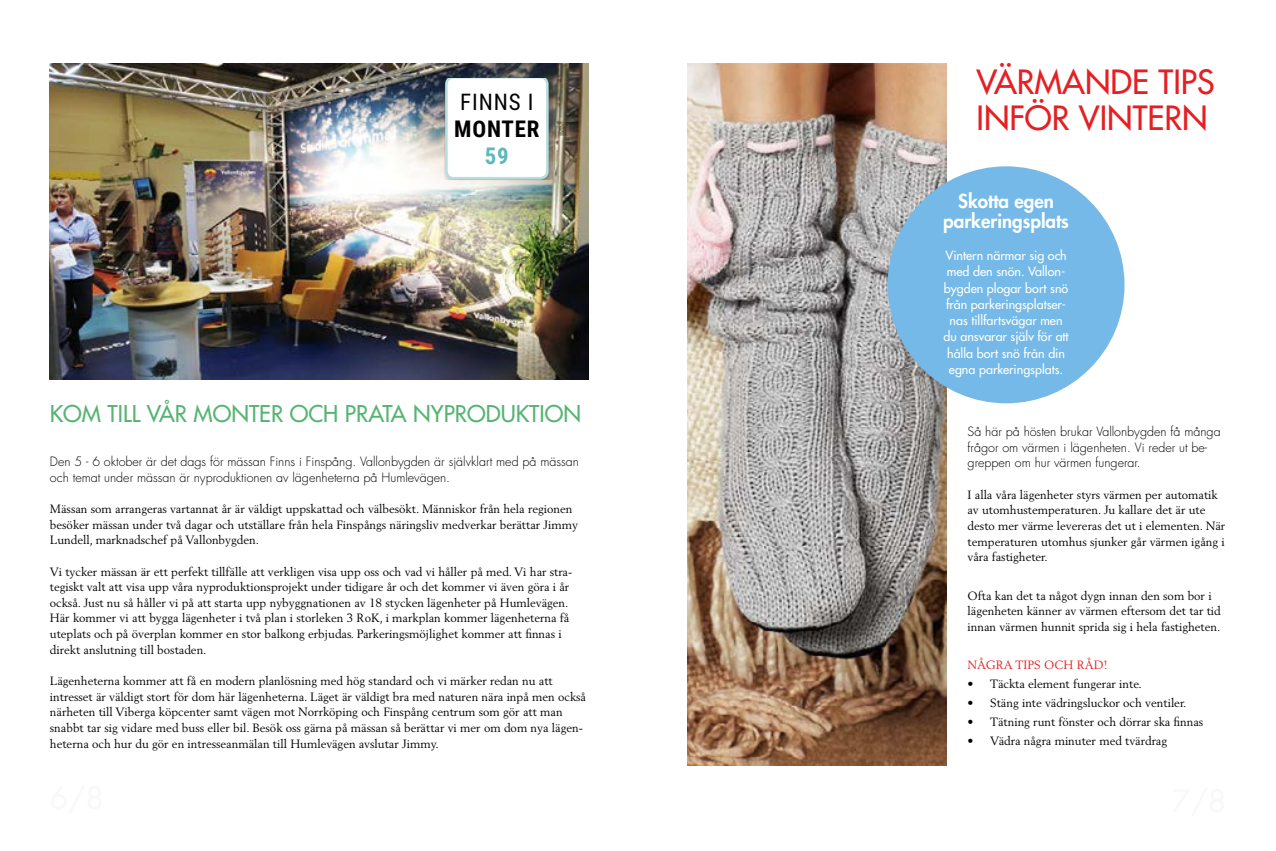
<style>
.page{position:relative;width:1276px;height:851px;background:#fff}
.page>*{position:absolute;margin:0;border:0;box-sizing:border-box;transform-origin:0 0}
.t1{font:500 32.5px/36.2px "Futura Std";color:#e51f23}
.t2{font:22.88px "Roboto Condensed";letter-spacing:.04em;color:#000}
.t3{font:700 22.88px "Roboto Condensed";letter-spacing:.035em;color:#000}
.t4{font:700 22.88px "Roboto Condensed";color:#5fb7be}
.t5{font:500 22.5px "Futura Std";color:#56b472}
.t6{font:800 18.75px/20px "Futura Std";color:#fff;text-align:center}
.t7{font:300 12.5px/15.4px "Futura Std";color:#000}
.t8{font:500 12.5px/16.2px "Futura Std";color:#fff;text-align:center}
.t9{font:11.88px/15.6px "Berling LT Std";color:#000}
.t10{font:11.88px "Berling LT Std";color:#e42124}
</style>
<div class="page">
<img style="left:687px;top:64px;width:259px;height:701px">
<img style="left:50px;top:64px;width:538px;height:316px">
<div style="left:444px;top:79px;width:109px;height:101px;background:#000;opacity:.35"></div>
<svg style="left:445px;top:79px;width:103px;height:100px"></svg>
<div style="left:887px;top:166px;width:237px;height:237px;background:#74b9e7;border-radius:50%"></div>
<h2 class="t2" style="left:460px;top:86px;width:75px">FINNS I</h2>
<h2 class="t3" style="left:454px;top:113px;width:87px">MONTER</h2>
<h2 class="t4" style="left:485px;top:139px;width:25px">59</h2>
<h3 class="t5" style="left:50px;top:399px;width:533px">KOM TILL VÅR MONTER OCH PRATA NYPRODUKTION</h3>
<p class="t7" style="left:50px;top:454px;width:530px">Den 5 - 6 oktober är det dags för mässan Finns i Finspång. Vallonbygden är självklart med på mässan och temat under mässan är nyproduktionen av lägenheterna på Humlevägen.</p>
<p class="t9" style="left:50px;top:500px;width:529px">Mässan som arrangeras vartannat år är väldigt uppskattad och välbesökt. Människor från hela regionen besöker mässan under två dagar och utställare från hela Finspångs näringsliv medverkar berättar Jimmy<br>Lundell, marknadschef på Vallonbygden.</p>
<p class="t9" style="left:50px;top:563px;width:524px">Vi tycker mässan är ett perfekt tillfälle att verkligen visa upp oss och vad vi håller på med. Vi har stra&shy;tegiskt valt att visa upp våra nyproduktionsprojekt under tidigare år och det kommer vi även göra i år också. Just nu så håller vi på att starta upp nybyggnationen av 18 stycken lägenheter på Humlevägen.<br>Här kommer vi att bygga lägenheter i två plan i storleken 3 RoK, i markplan kommer lägenheterna få uteplats och på överplan kommer en stor balkong erbjudas. Parkeringsmöjlighet kommer att finnas i direkt anslutning till bostaden.</p>
<p class="t9" style="left:50px;top:672px;width:538px">Lägenheterna kommer att få en modern planlösning med hög standard och vi märker redan nu att intresset är väldigt stort för dom här lägenheterna. Läget är väldigt bra med naturen nära inpå men också närheten till Viberga köpcenter samt vägen mot Norrköping och Finspång centrum som gör att man snabbt tar sig vidare med buss eller bil. Besök oss gärna på mässan så berättar vi mer om dom nya lägen&shy;heterna och hur du gör en intresseanmälan till Humlevägen avslutar Jimmy.</p>
<h1 class="t1" style="left:976px;top:64px;width:239px">VÄRMANDE TIPS<br>INFÖR VINTERN</h1>
<h3 class="t6" style="left:943px;top:191px;width:127px">Skotta egen parkeringsplats</h3>
<p class="t8" style="left:943px;top:247px;width:127px">Vintern närmar sig och med den snön. Vallon&shy;bygden plogar bort snö från parkeringsplatser&shy;nas tillfartsvägar men du ansvarar själv för att hålla bort snö från din egna parkeringsplats.</p>
<p class="t7" style="left:967px;top:424px;width:254px">Så här på hösten brukar Vallonbygden få många frågor om värmen i lägenheten. Vi reder ut be&shy;greppen om hur värmen fungerar.</p>
<p class="t9" style="left:967px;top:486px;width:259px">I alla våra lägenheter styrs värmen per automatik av utomhustemperaturen. Ju kallare det är ute desto mer värme levereras det ut i elementen. När temperaturen utomhus sjunker går värmen igång i våra fastigheter.</p>
<p class="t9" style="left:967px;top:587px;width:255px">Ofta kan det ta något dygn innan den som bor i lägenheten känner av värmen eftersom det tar tid innan värmen hunnit sprida sig i hela fastigheten.</p>
<p class="t10" style="left:967px;top:657px;width:141px">NÅGRA TIPS OCH RÅD!</p>
<p class="t9" style="left:967px;top:675px;width:176px">• Täckta element fungerar inte.</p>
<p class="t9" style="left:967px;top:694px;width:220px">• Stäng inte vädringsluckor och ventiler.</p>
<p class="t9" style="left:967px;top:713px;width:237px">• Tätning runt fönster och dörrar ska finnas</p>
<p class="t9" style="left:967px;top:733px;width:201px">• Vädra några minuter med tvärdrag</p>
</div>
